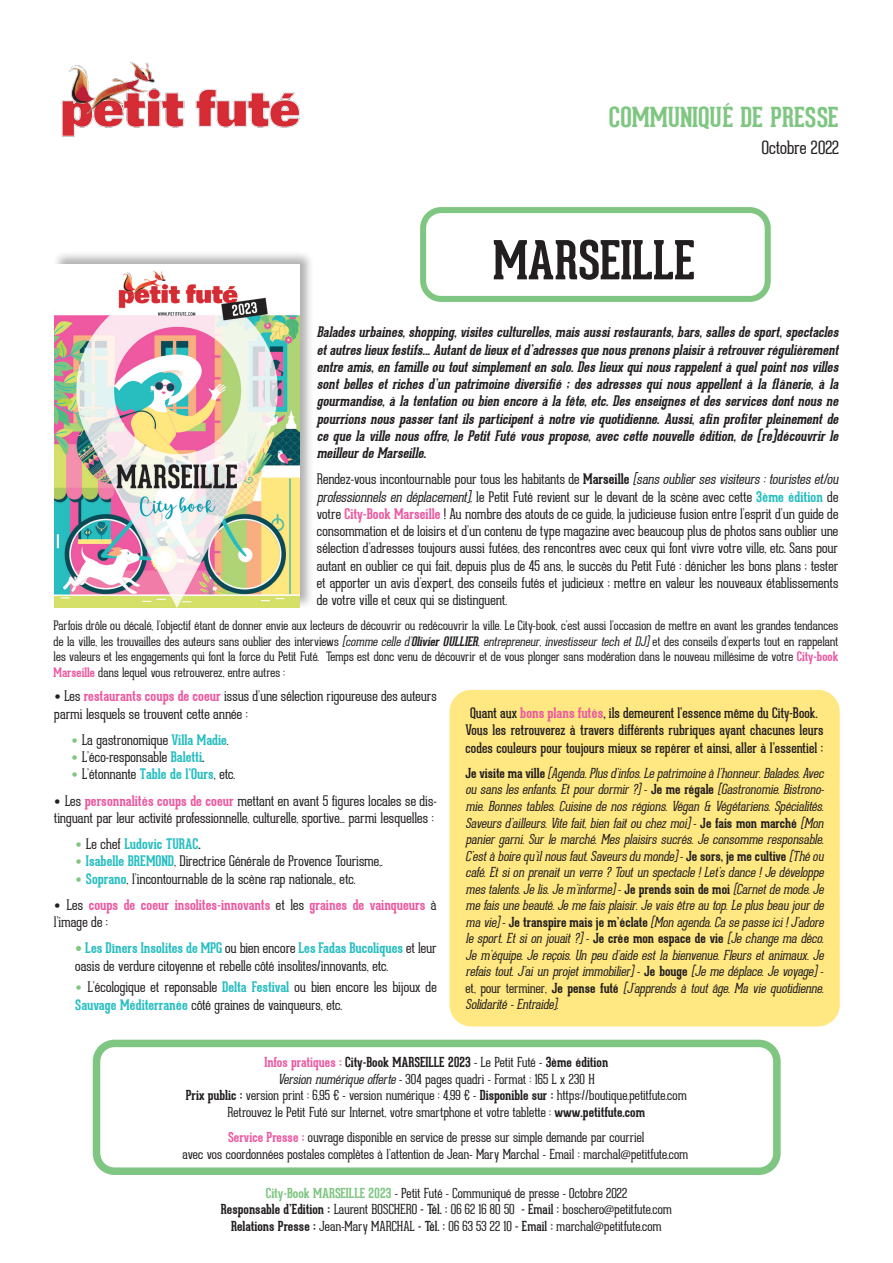
<style>
.page{position:relative;width:893px;height:1263px;background:#fff}
.page>*{position:absolute;margin:0;border:0;box-sizing:border-box;transform-origin:0 0}
.t1{font:700 52.5px "Geared Slab";color:#231f20}
.t2{font:700 27px "Geared Slab";color:#7ec681}
.t3{font:100 18px "Geared Slab";letter-spacing:-.005em;color:#231f20}
.t4{font:100 14.25px/17.2px "Geared Slab";letter-spacing:-.005em;color:#231f20}
.t5{font:italic 700 14.25px/17.2px "Geared Slab";color:#231f20;text-align:justify}
.t6{font:14.25px/17.2px "Geared Slab";color:#231f20;text-align:center}
.t7{font:700 14.25px/17.2px "Geared Slab";color:#ec59a1}
.t8{font:700 14.25px "Geared Slab";color:#28bec1}
.t9{font:italic 100 13.5px/16.5px "Geared Slab";color:#231f20}
.t10{font:100 13.5px/16.5px "Geared Slab";letter-spacing:-.005em;color:#231f20;text-align:center}
.t11{font:100 12.75px/15.8px "Geared Slab";letter-spacing:-.005em;color:#231f20;text-align:justify}
.s1{font-weight:700}
.s2{font-style:italic}
.s3{font-weight:700;color:#28bec1}
.s4{font-weight:700;color:#ec59a1}
.s5{font-weight:700;font-style:italic}
.s6{font-family:"Calibri";font-weight:400}
.s7{font-family:"Calibri";font-weight:400;color:#7ec681}
.s8{font-weight:400}
.s9{font-weight:100;color:#231f20}
.s10{font-weight:400;color:#231f20}
.s11{font-family:"Calibri";font-weight:400;color:#231f20}
.s12{font-family:"Calibri";font-weight:700;color:#7ec681}
.s13{font-weight:700;font-style:normal}
.s14{font-style:normal}
.s15{font-weight:700;color:#7ec681}
</style>
<div class="page">
<img style="left:61px;top:61px;width:239px;height:76px">
<div style="left:52px;top:251px;width:262px;height:358px;background:#231f20;opacity:.35"></div>
<img style="left:54px;top:265px;width:246px;height:342px">
<div style="left:93px;top:1040px;width:688px;height:135px;border:8px solid #7ec681;border-radius:18px"></div>
<div style="left:453px;top:694px;width:383px;height:329px;background:#ffe781;border-radius:18px"></div>
<div style="left:449px;top:690px;width:391px;height:336px;border:8px solid #ffe781;border-radius:18px"></div>
<div style="left:420px;top:207px;width:351px;height:95px;border:6px solid #7ec681;border-radius:18px"></div>
<h2 class="t2" style="left:609px;top:100px;width:231px">COMMUNIQUÉ DE PRESSE</h2>
<p class="t3" style="left:762px;top:137px;width:79px">Octobre 2022</p>
<h1 class="t1" style="left:493px;top:227px;width:204px">MARSEILLE</h1>
<p class="t5" style="left:317px;top:323px;width:527px">Baladesurbaines,shopping,visitesculturelles,maisaussirestaurants,bars,sallesdesport,spectacles etautreslieuxfestifs...Autantdelieuxetd’adressesquenousprenonsplaisiràretrouverrégulièrement entreamis,en familleoutoutsimplementen solo.Deslieuxquinousrappelentàquelpointnosvilles sont belles et riches d’un patrimoine diversifié ; des adresses qui nous appellent à la flânerie, à la gourmandise,àlatentation oubien encoreàlafête,etc.Desenseignesetdesservicesdontnousne pourrions nous passer tant ils participent à notre vie quotidienne. Aussi, afin profiter pleinement de ce que la ville nous offre, le Petit Futé vous propose, avec cette nouvelle édition, de (re)découvrir le meilleurdeMarseille.</p>
<p class="t4" style="left:317px;top:471px;width:526px">Rendez-vous incontournable pour tous les habitants de <span class="s1">Marseille</span> <span class="s2">(sansoubliersesvisiteurs:touristeset/ou professionnels en déplacement)</span>, le Petit Futé revient sur le devant de la scène avec cette <span class="s3">3ème édition</span> de votre <span class="s4">City-Book Marseille</span> ! Au nombre des atouts de ce guide, la judicieuse fusion entre l’esprit d’un guide de consommation et de loisirs et d’un contenu de type magazine avec beaucoup plus de photos sans oublier une sélection d’adresses toujours aussi futées, des rencontres avec ceux qui font vivre votre ville, etc. Sans pour autant en oublier ce qui fait, depuis plus de 45 ans, le succès du Petit Futé : dénicher les bons plans ; tester et apporter un avis d’expert, des conseils futés et judicieux ; mettre en valeur les nouveaux établissements de votre ville et ceux qui se distinguent.</p>
<p class="t11" style="left:54px;top:618px;width:786px">Parfois drôle ou décalé, l’objectif étant de donner envie aux lecteurs de découvrir ou redécouvrir la ville. Le City-book, c’est aussi l’occasion de mettre en avant les grandes tendances de la ville, les trouvailles des auteurs sans oublier des interviews <span class="s2">(comme celle d’</span><span class="s5">OlivierOULLIER</span><span class="s2">, entrepreneur, investisseur tech et DJ)</span> et des conseils d’experts tout en rappelant les valeurs et les engagements qui font la force du Petit Futé. Temps est donc venu de découvrir et de vous plonger sans modération dans le nouveau millésime de votre <span class="s4">City-book Marseille</span> dans lequel vous retrouverez, entre autres :</p>
<p class="t4" style="left:54px;top:688px;width:384px"><span class="s6">•</span> Les <span class="s4">restaurants coups de coeur</span> issus d’une sélection rigoureuse des auteurs parmi lesquels se trouvent cette année :</p>
<p class="t4" style="left:71px;top:731px;width:159px"><span class="s7">•</span> La gastronomique <span class="s3">Villa Madie</span>.</p>
<p class="t4" style="left:71px;top:749px;width:135px"><span class="s7">•</span> L’éco-responsable <span class="s3">Baletti</span><span class="s8">.</span></p>
<p class="t4" style="left:71px;top:766px;width:166px"><span class="s7">•</span> L’étonnante <span class="s3">Table de l’Ours</span>, etc.</p>
<p class="t4" style="left:54px;top:792px;width:384px"><span class="s6">•</span> Les <span class="s4">personnalités coups de coeur</span> mettant en avant 5 figures locales se dis&shy;tinguant par leur activité professionnelle, culturelle, sportive... parmi lesquelles :</p>
<p class="t8" style="left:75px;top:835px;width:127px"><span class="s7">•</span> <span class="s9">Le chef</span> Ludovic TURAC<span class="s10">.</span></p>
<p class="t4" style="left:75px;top:853px;width:309px"><span class="s7">•</span> <span class="s3">Isabelle BREMOND</span>, Directrice Générale de Provence Tourisme,.</p>
<p class="t4" style="left:75px;top:870px;width:282px"><span class="s7">•</span> <span class="s3">Soprano</span>, l’incontournable de la scène rap nationale,, etc.</p>
<p class="t7" style="left:54px;top:896px;width:384px"><span class="s11">•</span> <span class="s9">Les</span> coups de coeur insolites-innovants <span class="s9">et les</span> graines de vainqueurs <span class="s9">à l’image de :</span></p>
<p class="t4" style="left:75px;top:940px;width:363px"><span class="s12">•</span> <span class="s3">Les Dîners Insolites de MPG</span> ou bien encore <span class="s3">Les Fadas Bucoliques</span> et leur oasis de verdure citoyenne et rebelle côté insolites/innovants, etc.</p>
<p class="t4" style="left:75px;top:979px;width:363px"><span class="s7">•</span> L’écologique et reponsable <span class="s3">Delta Festival</span> ou bien encore les bijoux de<br><span class="s3">Sauvage Méditerranée</span> côté graines de vainqueurs, etc.</p>
<p class="t6" style="left:465px;top:704px;width:359px">Quant aux <span class="s4">bons plans futés</span>, ils demeurent l’essence même du City-Book.<br>Vous les retrouverez à travers différents rubriques ayant chacunes leurs codes couleurs pour toujours mieux se repérer et ainsi, aller à l’essentiel :</p>
<p class="t9" style="left:465px;top:765px;width:363px"><span class="s13">J e v i s i t e m a v i l l e</span> (Agenda.Plusd’infos.Lepatrimoineàl’honneur.Balades.Avec ou sanslesenfants.Etpourdormir?)<span class="s14">-</span> <span class="s13">J e m e r é g a l e</span> (Gastronomie.Bistrono&shy;mie. Bonnes tables. Cuisine de nos régions. Végan &amp; Végétariens. Spécialités.<br>Saveursd’ailleurs.Vitefait,bien faitou chezmoi)<span class="s14">-</span> <span class="s13">J e f a i s m o n m a r c h é</span> (Mon panier garni. Sur le marché. Mes plaisirs sucrés. Je consomme responsable.<br>C’estàboirequ’ilnousfaut.Saveursdu monde)<span class="s14">-</span> <span class="s13">J e s o r s , j e m e c u l t i v e</span> (Théou café.Etsion prenaitun verre?Toutun spectacle!Let’sdance!Jedéveloppe mestalents.Jelis.Jem’informe)<span class="s14">-</span> <span class="s13">J e p r e n d s s o i n d e m o i</span> (Carnetdemode.Je mefaisunebeauté.Jemefaisplaisir.Jevaisêtreau top.Leplusbeau jourde mavie)<span class="s14">-</span> <span class="s13">J e t r a n s p i r e m a i s j e m ’ é c l a t e</span> (Mon agenda.Casepasseici!J’adore le sport. Et si on jouait ?) <span class="s14">-</span> <span class="s13">J e c r é e m o n e s p a c e d e v i e</span> (Je change ma déco.<br>Je m’équipe. Je reçois. Un peu d’aide est la bienvenue. Fleurs et animaux. Je refais tout. J’ai un projet immobilier) <span class="s14">-</span> <span class="s13">J e b o u g e</span> (Je me déplace. Je voyage) <span class="s14">- e t , p o u r t e r m i n e r ,</span> <span class="s13">J e p e n s e f u t é</span> (J’apprends à tout âge. Ma vie quotidienne.<br>Solidarité-Entraide)<span class="s14">.</span></p>
<p class="t10" style="left:186px;top:1054px;width:503px"><span class="s4">Infos pratiques :</span> <span class="s1">City-Book MARSEILLE 2023</span> - Le Petit Futé - <span class="s1">3ème édition<br></span><span class="s2">Version numériqueofferte</span>- 304 pages quadri - Format : 165 L x 230 H<br><span class="s1">Prix public :</span> version print : 6,95 € - version numérique : 4,99 € - <span class="s1">Disponible sur :</span> https://boutique.petitfute.com Retrouvez le Petit Futé sur Internet, votre smartphone et votre tablette : <span class="s1">www.petitfute.com</span></p>
<p class="t10" style="left:183px;top:1129px;width:507px"><span class="s4">Service Presse :</span> ouvrage disponible en service de presse sur simple demande par courriel<br>avec vos coordonnées postales complètes à l’attention de Jean- Mary Marchal - Email : marchal@petitfute.com</p>
<p class="t10" style="left:221px;top:1185px;width:453px"><span class="s15">City-Book MARSEILLE 2023</span> - Petit Futé - Communiqué de presse - Octobre 2022<br><span class="s1">Responsable d’Edition :</span> Laurent BOSCHERO <span class="s8">- Tél. :</span> 06 62 16 80 50 <span class="s8">- Email :</span> boschero@petitfute.com<br><span class="s1">Relations Presse :</span> Jean-Mary MARCHAL <span class="s8">- Tél. :</span> 06 63 53 22 10 <span class="s8">- Email :</span> marchal@petitfute.com</p>
</div>
